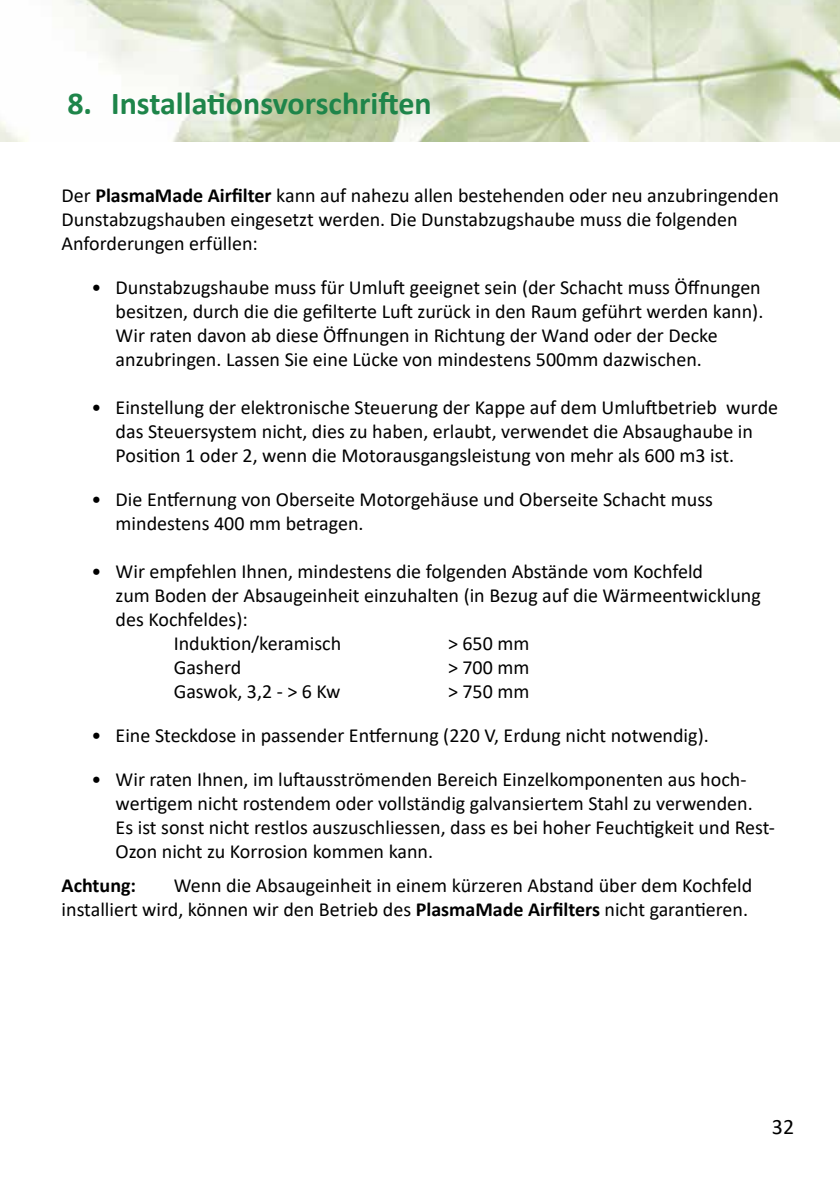
<style>
.page{position:relative;width:840px;height:1191px;background:#fff}
.page>*{position:absolute;margin:0;border:0;box-sizing:border-box;transform-origin:0 0}
.t1{font:700 32px "Calibri";color:#1e854a}
.t2{font:22px "Calibri";color:#000}
.t3{font:20px/24px "Calibri";color:#000}
.t4{font:700 20px "Calibri";color:#000}
.s1{font-weight:700}
</style>
<div class="page">
<img style="left:0;top:0;width:839px;height:142px">
<h1 class="t1" style="left:67px;top:81px;width:365px">8. Installationsvorschriften</h1>
<p class="t3" style="left:62px;top:183px;width:718px">Der <span class="s1">PlasmaMade Airfilter</span> kann auf nahezu allen bestehenden oder neu anzubringenden<br>Dunstabzugshauben eingesetzt werden. Die Dunstabzugshaube muss die folgenden<br>Anforderungen erfüllen:</p>
<p class="t3" style="left:116px;top:275px;width:649px;text-indent:-24px">• Dunstabzugshaube muss für Umluft geeignet sein (der Schacht muss Öffnungen besitzen, durch die die gefilterte Luft zurück in den Raum geführt werden kann).<br>Wir raten davon ab diese Öffnungen in Richtung der Wand oder der Decke anzubringen. Lassen Sie eine Lücke von mindestens 500mm dazwischen.</p>
<p class="t3" style="left:116px;top:395px;width:663px;text-indent:-24px">• Einstellung der elektronische Steuerung der Kappe auf dem Umluftbetrieb wurde das Steuersystem nicht, dies zu haben, erlaubt, verwendet die Absaughaube in<br>Position 1 oder 2, wenn die Motorausgangsleistung von mehr als 600 m3 ist.</p>
<p class="t3" style="left:116px;top:487px;width:598px;text-indent:-24px">• Die Entfernung von Oberseite Motorgehäuse und Oberseite Schacht muss mindestens 400 mm betragen.</p>
<p class="t3" style="left:92px;top:559px;width:612px">• Wir empfehlen Ihnen, mindestens die folgenden Abstände vom Kochfeld</p>
<p class="t3" style="left:116px;top:583px;width:646px">zum Boden der Absaugeinheit einzuhalten (in Bezug auf die Wärmeentwicklung</p>
<p class="t3" style="left:116px;top:607px;width:134px">des Kochfeldes):</p>
<p class="t3" style="left:174px;top:631px;width:169px">Induktion/keramisch</p>
<p class="t3" style="left:448px;top:631px;width:83px">&gt; 650 mm</p>
<p class="t3" style="left:174px;top:655px;width:69px">Gasherd</p>
<p class="t3" style="left:448px;top:655px;width:83px">&gt; 700 mm</p>
<p class="t3" style="left:174px;top:679px;width:168px">Gaswok, 3,2 - &gt; 6 Kw</p>
<p class="t3" style="left:448px;top:679px;width:83px">&gt; 750 mm</p>
<p class="t3" style="left:92px;top:723px;width:618px">• Eine Steckdose in passender Entfernung (220 V, Erdung nicht notwendig).</p>
<p class="t3" style="left:116px;top:767px;width:660px;text-indent:-24px">• Wir raten Ihnen, im luftausströmenden Bereich Einzelkomponenten aus hoch&shy;wertigem nicht rostendem oder vollständig galvansiertem Stahl zu verwenden.<br>Es ist sonst nicht restlos auszuschliessen, dass es bei hoher Feuchtigkeit und Rest-Ozon nicht zu Korrosion kommen kann.</p>
<p class="t4" style="left:62px;top:871px;width:76px">Achtung:</p>
<p class="t3" style="left:62px;top:873px;width:691px;text-align:right">Wenn die Absaugeinheit in einem kürzeren Abstand über dem Kochfeld<br>installiert wird, können wir den Betrieb des <span class="s1">PlasmaMade Airfilters</span> nicht garantieren.</p>
<p class="t2" style="left:771px;top:1111px;width:24px">32</p>
</div>
